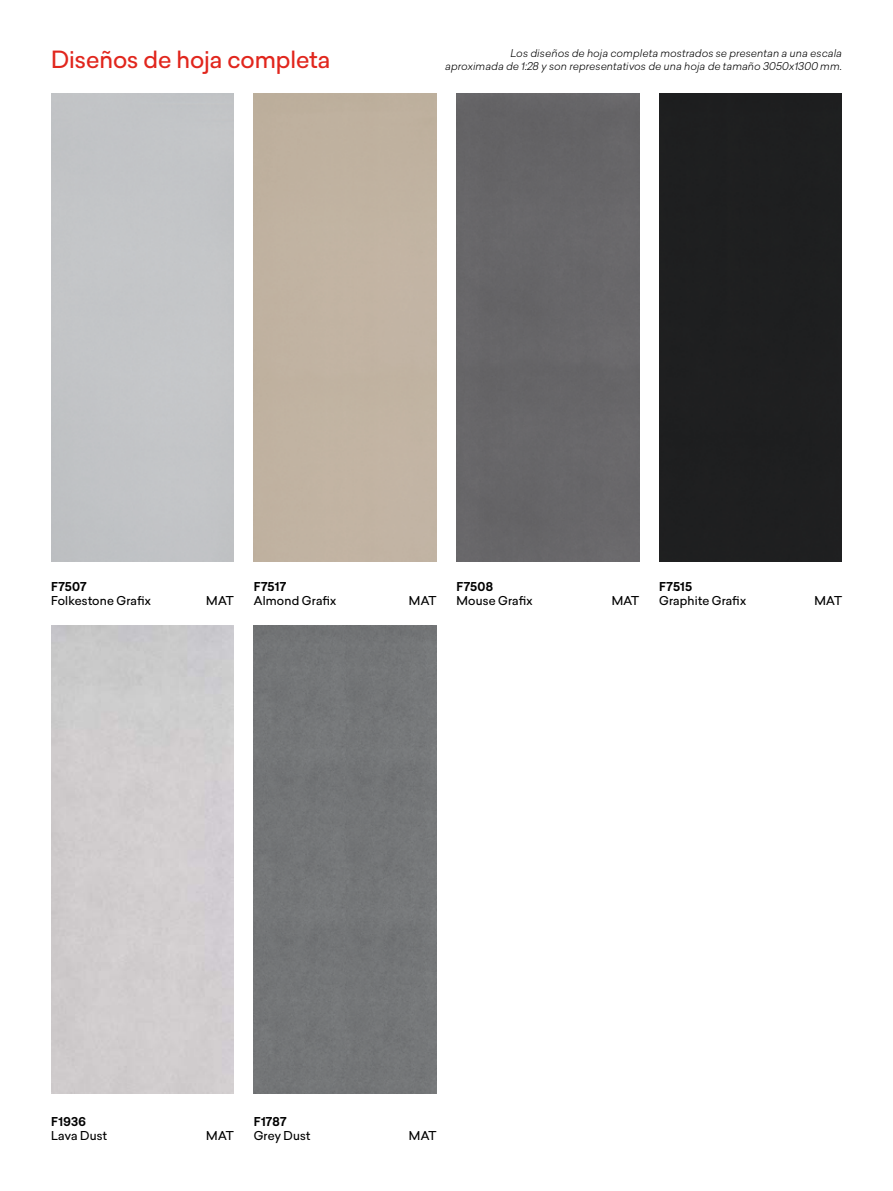
<style>
.page{position:relative;width:893px;height:1191px;background:#fff}
.page>*{position:absolute;margin:0;border:0;box-sizing:border-box;transform-origin:0 0}
.t1{font:23.25px "Musa Sans";color:#e1261d}
.t2{font:12px "Musa Sans";letter-spacing:.02em;color:#000}
.t3{font:600 12px "Musa Sans";letter-spacing:.02em;color:#000}
.t4{font:italic 300 10.5px/12.6px "Musa Sans";letter-spacing:.02em;color:#000;text-align:right}
</style>
<div class="page">
<div style="left:254px;top:625px;width:183px;height:468px;background:#747678"></div>
<div style="left:456px;top:94px;width:183px;height:467px;background:#676668"></div>
<div style="left:659px;top:94px;width:183px;height:467px;background:#1e1f20"></div>
<h1 class="t1" style="left:51px;top:42px;width:281px">Diseños de hoja completa</h1>
<p class="t4" style="left:445px;top:46px;width:398px">Los diseños de hoja completa mostrados se presentan a una escala<br>aproximada de 1:28 y son representativos de una hoja de tamaño 3050x1300 mm.</p>
<p class="t3" style="left:51px;top:577px;width:37px">F7507</p>
<p class="t2" style="left:51px;top:591px;width:101px">Folkestone Grafix</p>
<p class="t3" style="left:456px;top:577px;width:38px">F7508</p>
<p class="t2" style="left:456px;top:591px;width:78px">Mouse Grafix</p>
<p class="t3" style="left:254px;top:577px;width:34px">F7517</p>
<p class="t2" style="left:254px;top:591px;width:84px">Almond Grafix</p>
<p class="t3" style="left:659px;top:577px;width:35px">F7515</p>
<p class="t2" style="left:659px;top:591px;width:88px">Graphite Grafix</p>
<p class="t2" style="left:206px;top:591px;width:29px">MAT</p>
<p class="t2" style="left:409px;top:591px;width:29px">MAT</p>
<p class="t2" style="left:612px;top:591px;width:29px">MAT</p>
<p class="t2" style="left:814px;top:591px;width:29px">MAT</p>
<p class="t3" style="left:51px;top:1112px;width:36px">F1936</p>
<p class="t2" style="left:51px;top:1126px;width:58px">Lava Dust</p>
<p class="t3" style="left:254px;top:1112px;width:34px">F1787</p>
<p class="t2" style="left:254px;top:1126px;width:58px">Grey Dust</p>
<p class="t2" style="left:206px;top:1126px;width:29px">MAT</p>
<p class="t2" style="left:409px;top:1126px;width:29px">MAT</p>
</div>
